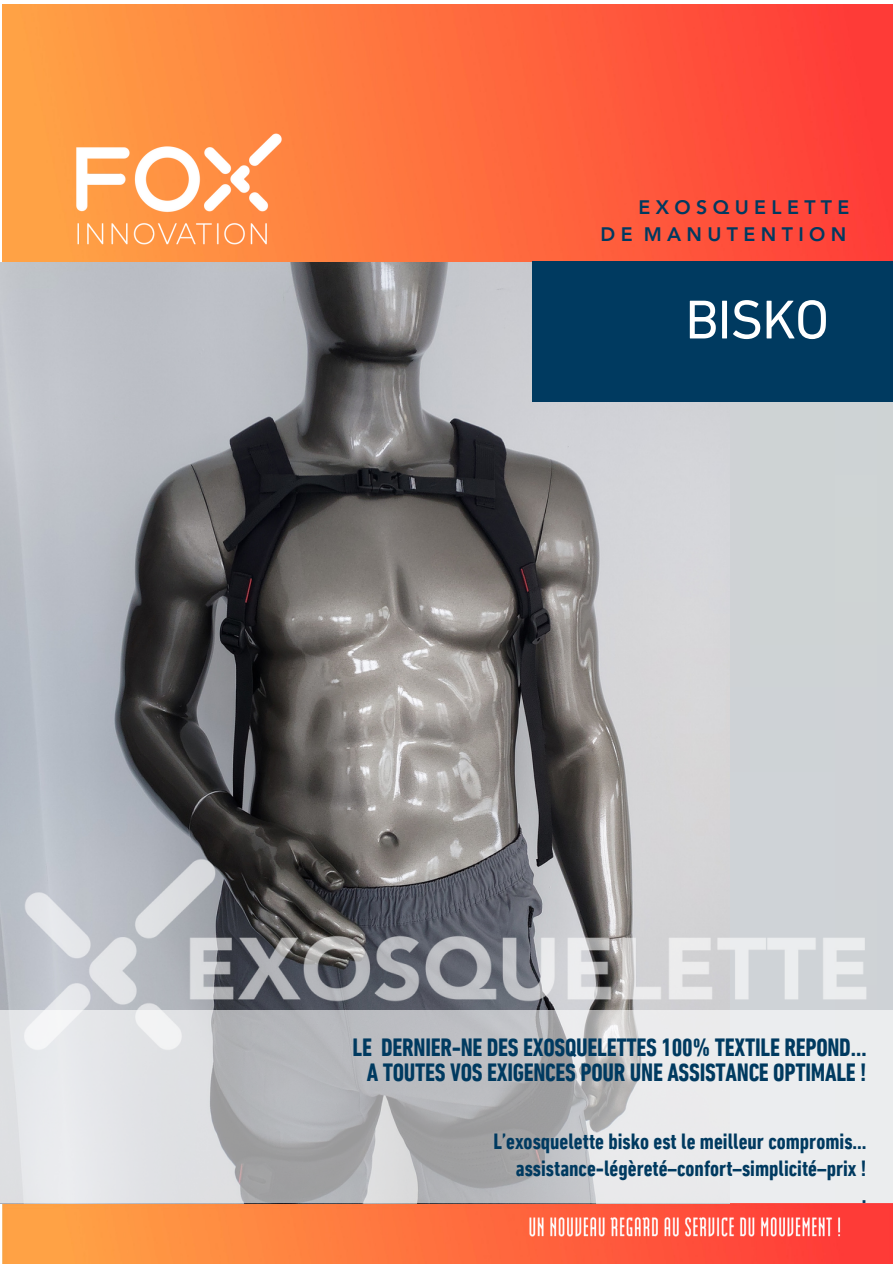
<style>
.page{position:relative;width:893px;height:1264px;background:#fff}
.page>*{position:absolute;margin:0;border:0;box-sizing:border-box;transform-origin:0 0}
.t1{font:55.5px "DIN Next LT Pro";letter-spacing:-.025em;color:#fff}
.t2{font:700 condensed 25.5px "DIN Next LT Pro";letter-spacing:-.01em;color:#003a60}
.t3{font:700 condensed 22.5px "DIN Next LT Pro";color:#003a60}
.t4{font:800 19.5px "Avenir LT Pro";letter-spacing:.275em;color:#003a60}
</style>
<div class="page">
<div style="left:26px;top:402px;width:866px;height:861px;background:#ced3d5"></div>
<img style="left:2px;top:4px;width:890px;height:259px">
<img style="left:67px;top:129px;width:223px;height:119px">
<img style="left:2px;top:1203px;width:890px;height:59px">
<img style="left:523px;top:1214px;width:323px;height:25px">
<img style="left:0;top:263px;width:729px;height:581px">
<img style="left:0;top:844px;width:892px;height:166px">
<svg style="left:0;top:1010px;width:892px;height:193px;background:#d0d1d3"></svg>
<div style="left:532px;top:261px;width:360px;height:141px;background:#003a60"></div>
<p class="t4" style="left:638px;top:199px;width:212px">EXOSQUELETTE</p>
<p class="t4" style="left:600px;top:226px;width:247px">DE MANUTENTION</p>
<p class="t1" style="left:685px;top:297px;width:146px">BISKO</p>
<p class="t2" style="left:352px;top:1036px;width:515px">LE DERNIER-NE DES EXOSQUELETTES 100% TEXTILE REPOND…</p>
<p class="t2" style="left:367px;top:1061px;width:501px">A TOUTES VOS EXIGENCES POUR UNE ASSISTANCE OPTIMALE !</p>
<p class="t3" style="left:493px;top:1132px;width:374px">L’exosquelette bisko est le meilleur compromis…</p>
<p class="t3" style="left:516px;top:1159px;width:352px">assistance-légèreté–confort–simplicité–prix !</p>
<p class="t3" style="left:861px;top:1186px;width:6px">.</p>
</div>
